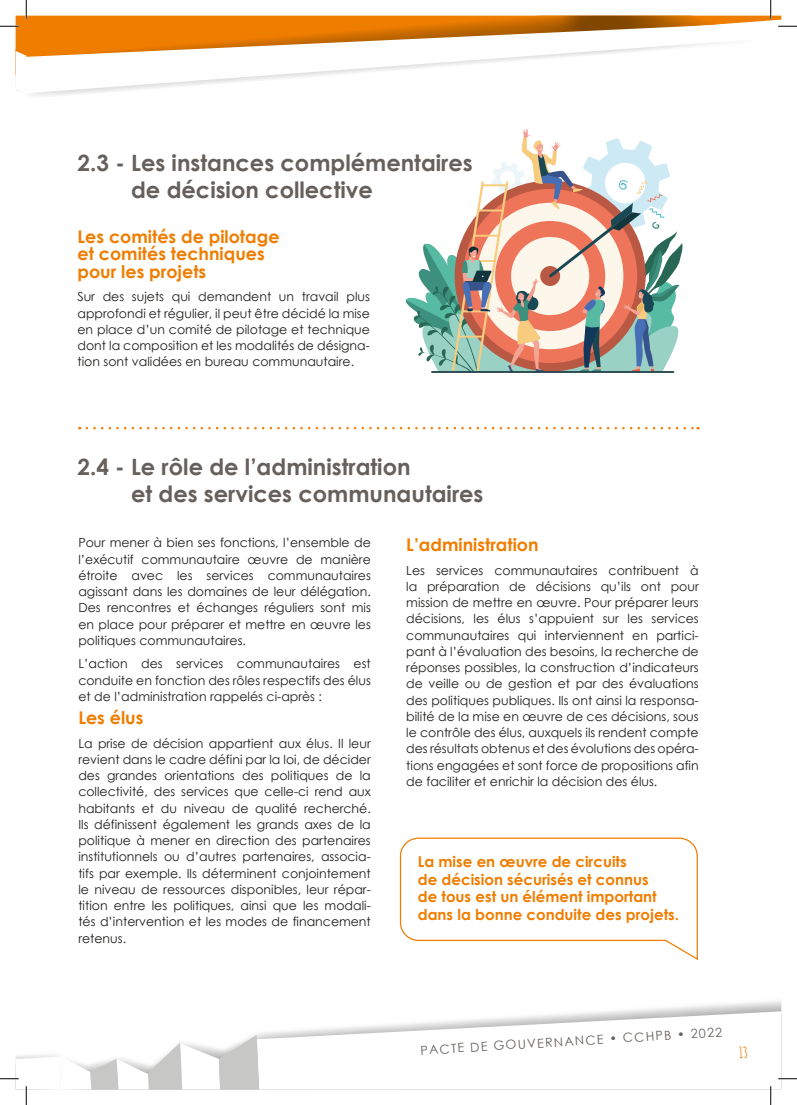
<style>
.page{position:relative;width:797px;height:1105px;background:#fff}
.page>*{position:absolute;margin:0;border:0;box-sizing:border-box;transform-origin:0 0}
.t1{font:700 22.5px/27px "Century Gothic";color:#66605d}
.t2{font:700 17.5px/17.5px "Century Gothic";color:#ef7d00}
.t3{font:700 15px/17.5px "Century Gothic";color:#ef7d00}
.t4{font:700 15px "Amatic SC";color:#ef7d00}
.t5{font:12.5px/16.2px "Century Gothic";color:#1d1d1b;text-align:justify}
.t6{font:12.5px "Century Gothic";color:#66605d}
</style>
<div class="page">
<img style="left:16px;top:49px;width:10px;height:2px">
<img style="left:27px;top:16px;width:691px;height:6px">
<svg style="left:256px;top:1011px;width:525px;height:78px"></svg>
<svg style="left:26px;top:22px;width:723px;height:71px"></svg>
<svg style="left:16px;top:51px;width:12px;height:42px"></svg>
<hr style="left:431px;top:371px;width:243px;height:2px;background:#13363e">
<svg style="left:405px;top:129px;width:278px;height:243px"></svg>
<svg style="left:87px;top:427px;width:611px;height:2px"></svg>
<svg style="left:399px;top:837px;width:299px;height:123px"></svg>
<svg style="left:0;top:25px;width:19px;height:2px"></svg>
<svg style="left:778px;top:25px;width:19px;height:2px"></svg>
<svg style="left:778px;top:1078px;width:19px;height:1px"></svg>
<svg style="left:25px;top:0;width:2px;height:19px"></svg>
<svg style="left:0;top:1035px;width:259px;height:70px"></svg>
<svg style="left:770px;top:0;width:1px;height:19px"></svg>
<svg style="left:770px;top:1086px;width:1px;height:19px"></svg>
<h1 class="t1" style="left:131px;top:149px;width:343px;text-indent:-54px">2.3 - Les instances complémentaires de décision collective</h1>
<h2 class="t2" style="left:77px;top:227px;width:203px">Les comités de pilotage et comités techniques pour les projets</h2>
<p class="t5" style="left:77px;top:288px;width:294px">Sur des sujets qui demandent un travail plus approfondi et régulier, il peut être décidé la mise en place d’un comité de pilotage et technique dont la composition et les modalités de désigna&shy;tion sont validées en bureau communautaire.</p>
<h1 class="t1" style="left:131px;top:452px;width:354px;text-indent:-54px">2.4 - Le rôle de l’administration<br>et des services communautaires</h1>
<p class="t5" style="left:78px;top:535px;width:294px">Pour mener à bien ses fonctions, l’ensemble de l’exécutif communautaire œuvre de manière étroite avec les services communautaires agissant dans les domaines de leur délégation.<br>Des rencontres et échanges réguliers sont mis en place pour préparer et mettre en œuvre les politiques communautaires.</p>
<p class="t5" style="left:78px;top:655px;width:294px">L’action des services communautaires est conduite en fonction des rôles respectifs des élus et de l’administration rappelés ci-après :</p>
<h2 class="t2" style="left:78px;top:709px;width:67px">Les élus</h2>
<p class="t5" style="left:78px;top:735px;width:294px">La prise de décision appartient aux élus. Il leur revient dans le cadre défini par la loi, de décider des grandes orientations des politiques de la collectivité, des services que celle-ci rend aux habitants et du niveau de qualité recherché.<br>Ils définissent également les grands axes de la politique à mener en direction des partenaires institutionnels ou d’autres partenaires, associa&shy;tifs par exemple. Ils déterminent conjointement le niveau de ressources disponibles, leur répar&shy;tition entre les politiques, ainsi que les modali&shy;tés d’intervention et les modes de financement retenus.</p>
<h2 class="t2" style="left:406px;top:536px;width:134px">L’administration</h2>
<p class="t5" style="left:406px;top:562px;width:294px">Les services communautaires contribuent à la préparation de décisions qu’ils ont pour mission de mettre en œuvre. Pour préparer leurs décisions, les élus s’appuient sur les services communautaires qui interviennent en partici&shy;pant à l’évaluation des besoins, la recherche de réponses possibles, la construction d’indicateurs de veille ou de gestion et par des évaluations des politiques publiques. Ils ont ainsi la responsa&shy;bilité de la mise en œuvre de ces décisions, sous le contrôle des élus, auxquels ils rendent compte des résultats obtenus et des évolutions des opéra&shy;tions engagées et sont force de propositions afin de faciliter et enrichir la décision des élus.</p>
<p class="t3" style="left:418px;top:853px;width:263px">La mise en œuvre de circuits<br>de décision sécurisés et connus<br>de tous est un élément important dans la bonne conduite des projets.</p>
<p class="t6" style="left:420px;top:1044px;width:304px;rotate:-4deg">PACTE DE GOUVERNANCE • CCHPB • 2022</p>
<p class="t4" style="left:738px;top:1042px;width:10px">13</p>
</div>
